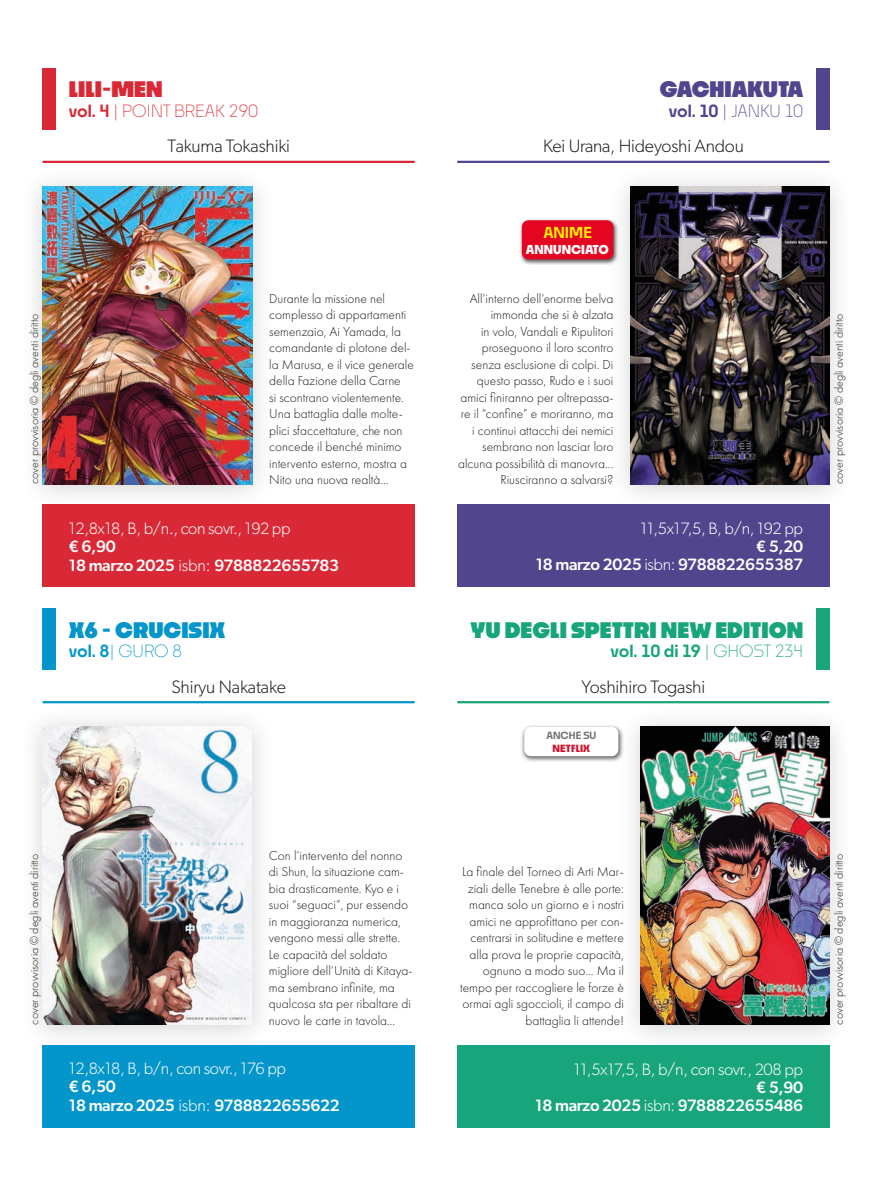
<style>
.page{position:relative;width:872px;height:1191px;background:#fff}
.page>*{position:absolute;margin:0;border:0;box-sizing:border-box;transform-origin:0 0}
.t1{font:900 21px "Noka";color:#19a57c}
.t2{font:900 21px "Noka";color:#0496ca}
.t3{font:900 21px "Noka";color:#51468d}
.t4{font:900 21px "Noka";color:#da2936}
.t5{font:300 18px "Gibson";letter-spacing:-.01em;color:#1d1d1b}
.t6{font:500 16.5px "Gibson";letter-spacing:-.02em;color:#fff}
.t7{font:300 16.5px/18px "Gibson";letter-spacing:-.02em;color:#fff}
.t8{font:600 16.5px "Noka";letter-spacing:-.02em;color:#19a57c}
.t9{font:300 16.5px "Noka";color:#da2936}
.t10{font:300 16.5px "Noka";letter-spacing:-.02em;color:#51468d}
.t11{font:300 16.5px "Noka";color:#0496ca}
.t12{font:600 14.85px "Noka";color:#ffed00}
.t13{font:300 13.5px/16.5px "Futura PT";color:#1d1d1b;text-align:right}
.t14{font:300 12px "Futura PT";color:#1d1d1b}
.t15{font:700 12px "Noka";color:#fff}
.t16{font:600 9.75px "Noka";color:#70706f}
.t17{font:700 9.75px "Noka";letter-spacing:.01em;color:#ce162c}
.s1{font-weight:600}
.s2{font-weight:500}
.s3{font-weight:300}
</style>
<div class="page">
<div style="left:816px;top:608px;width:13px;height:61px;background:#19a57c"></div>
<div style="left:43px;top:608px;width:13px;height:61px;background:#0496ca"></div>
<hr style="left:457px;top:701px;width:372px;height:2px;background:#19a57c">
<hr style="left:43px;top:701px;width:372px;height:2px;background:#0496ca">
<div style="left:617px;top:705px;width:236px;height:345px;background:#1d1d1b;opacity:.2"></div>
<img style="left:641px;top:727px;width:188px;height:297px">
<div style="left:19px;top:705px;width:257px;height:345px;background:#1d1d1b;opacity:.2"></div>
<img style="left:43px;top:727px;width:209px;height:297px">
<div style="left:520px;top:724px;width:104px;height:38px;background:#1d1d1b;opacity:.75"></div>
<div style="left:524px;top:727px;width:94px;height:29px;background:#fff;border-radius:7px"></div>
<div style="left:43px;top:1045px;width:371px;height:82px;background:#0496ca"></div>
<div style="left:457px;top:1045px;width:372px;height:82px;background:#19a57c"></div>
<div style="left:816px;top:68px;width:13px;height:61px;background:#51468d"></div>
<div style="left:43px;top:68px;width:13px;height:61px;background:#da2936"></div>
<hr style="left:457px;top:161px;width:372px;height:2px;background:#51468d">
<hr style="left:43px;top:161px;width:372px;height:2px;background:#da2936">
<div style="left:606px;top:165px;width:247px;height:345px;background:#1d1d1b;opacity:.2"></div>
<img style="left:630px;top:187px;width:199px;height:297px">
<div style="left:19px;top:165px;width:257px;height:345px;background:#1d1d1b;opacity:.2"></div>
<img style="left:43px;top:187px;width:209px;height:297px">
<div style="left:43px;top:504px;width:371px;height:83px;background:#da2936"></div>
<div style="left:457px;top:504px;width:372px;height:83px;background:#51468d"></div>
<div style="left:519px;top:218px;width:99px;height:47px;background:#1d1d1b;opacity:.75"></div>
<div style="left:522px;top:220px;width:91px;height:39px;background:#e40522;border-radius:7px"></div>
<p class="t4" style="left:69px;top:76px;width:95px">LILI-MEN</p>
<p class="t9" style="left:69px;top:100px;width:191px"><span class="s1">vol. 4</span> | POINT BREAK 290</p>
<p class="t3" style="left:660px;top:76px;width:145px">GACHIAKUTA</p>
<p class="t10" style="left:669px;top:100px;width:136px"><span class="s1">vol. 10</span> | JANKU 10</p>
<p class="t5" style="left:167px;top:135px;width:124px">Takuma Tokashiki</p>
<p class="t5" style="left:543px;top:135px;width:202px">Kei Urana, Hideyoshi Andou</p>
<p class="t14" style="left:27px;top:484px;width:172px;rotate:-90deg">cover provvisoria © degli aventi diritto</p>
<p class="t13" style="left:269px;top:290px;width:146px;text-align:left">Durante la missione nel complesso di appartamenti semenzaio, Ai Yamada, la comandante di plotone del&shy;la Marusa, e il vice generale della Fazione della Carne<br>si scontrano violentemente.<br>Una battaglia dalle molte&shy;plici sfaccettature, che non concede il benché minimo intervento esterno, mostra a</p>
<p class="t13" style="left:269px;top:472px;width:121px">Nito una nuova realtà...</p>
<p class="t7" style="left:69px;top:518px;width:223px">12,8x18, B, b/n., con sovr., 192 pp <span class="s2">€ 6,90</span></p>
<p class="t6" style="left:69px;top:555px;width:272px">18 marzo 2025 <span class="s3">isbn:</span> 9788822655783</p>
<p class="t2" style="left:69px;top:616px;width:158px">X6 - CRUCISIX</p>
<p class="t11" style="left:69px;top:640px;width:115px"><span class="s1">vol. 8</span>| GURO 8</p>
<p class="t12" style="left:543px;top:223px;width:50px">ANIME</p>
<p class="t15" style="left:526px;top:241px;width:84px">ANNUNCIATO</p>
<p class="t13" style="left:458px;top:290px;width:157px">All’interno dell’enorme belva immonda che si è alzata<br>in volo, Vandali e Ripulitori proseguono il loro scontro senza esclusione di colpi. Di questo passo, Rudo e i suoi amici finiranno per oltrepassa&shy;re il “confine” e moriranno, ma i continui attacchi dei nemici sembrano non lasciar loro alcuna possibilità di manovra...<br>Riusciranno a salvarsi?</p>
<p class="t7" style="left:640px;top:519px;width:164px">11,5x17,5, B, b/n, 192 pp</p>
<p class="t6" style="left:756px;top:537px;width:48px">€ 5,20</p>
<p class="t6" style="left:536px;top:555px;width:269px">18 marzo 2025 <span class="s3">isbn:</span> 9788822655387</p>
<p class="t1" style="left:470px;top:616px;width:334px">YU DEGLI SPETTRI NEW EDITION</p>
<p class="t8" style="left:610px;top:640px;width:194px">vol. 10 di 19 <span class="s3">| GHOST 234</span></p>
<p class="t5" style="left:171px;top:675px;width:116px">Shiryu Nakatake</p>
<p class="t5" style="left:581px;top:675px;width:125px">Yoshihiro Togashi</p>
<p class="t16" style="left:546px;top:729px;width:51px">ANCHE SU</p>
<p class="t17" style="left:552px;top:742px;width:39px">NETFLIX</p>
<p class="t14" style="left:832px;top:484px;width:172px;rotate:-90deg">cover provvisoria © degli aventi diritto</p>
<p class="t14" style="left:27px;top:1024px;width:172px;rotate:-90deg">cover provvisoria © degli aventi diritto</p>
<p class="t13" style="left:269px;top:847px;width:145px;text-align:left">Con l’intervento del nonno di Shun, la situazione cam&shy;bia drasticamente. Kyo e i suoi “seguaci”, pur essendo in maggioranza numerica, vengono messi alle strette.<br>Le capacità del soldato migliore dell’Unità di Kitaya&shy;ma sembrano infinite, ma qualcosa sta per ribaltare di</p>
<p class="t13" style="left:269px;top:1012px;width:128px">nuovo le carte in tavola...</p>
<p class="t7" style="left:69px;top:1059px;width:219px">12,8x18, B, b/n, con sovr., 176 pp <span class="s2">€ 6,50</span></p>
<p class="t6" style="left:69px;top:1095px;width:272px">18 marzo 2025 <span class="s3">isbn:</span> 9788822655622</p>
<p class="t13" style="left:460px;top:863px;width:165px">La finale del Torneo di Arti Mar&shy;ziali delle Tenebre è alle porte: manca solo un giorno e i nostri amici ne approfittano per con&shy;centrarsi in solitudine e mettere alla prova le proprie capacità, ognuno a modo suo... Ma il tempo per raccogliere le forze è ormai agli sgoccioli, il campo di battaglia li attende!</p>
<p class="t7" style="left:574px;top:1059px;width:231px">11,5x17,5, B, b/n, con sovr., 208 pp</p>
<p class="t6" style="left:756px;top:1077px;width:48px">€ 5,90</p>
<p class="t6" style="left:535px;top:1095px;width:269px">18 marzo 2025 <span class="s3">isbn:</span> 9788822655486</p>
<p class="t14" style="left:832px;top:1024px;width:172px;rotate:-90deg">cover provvisoria © degli aventi diritto</p>
</div>
